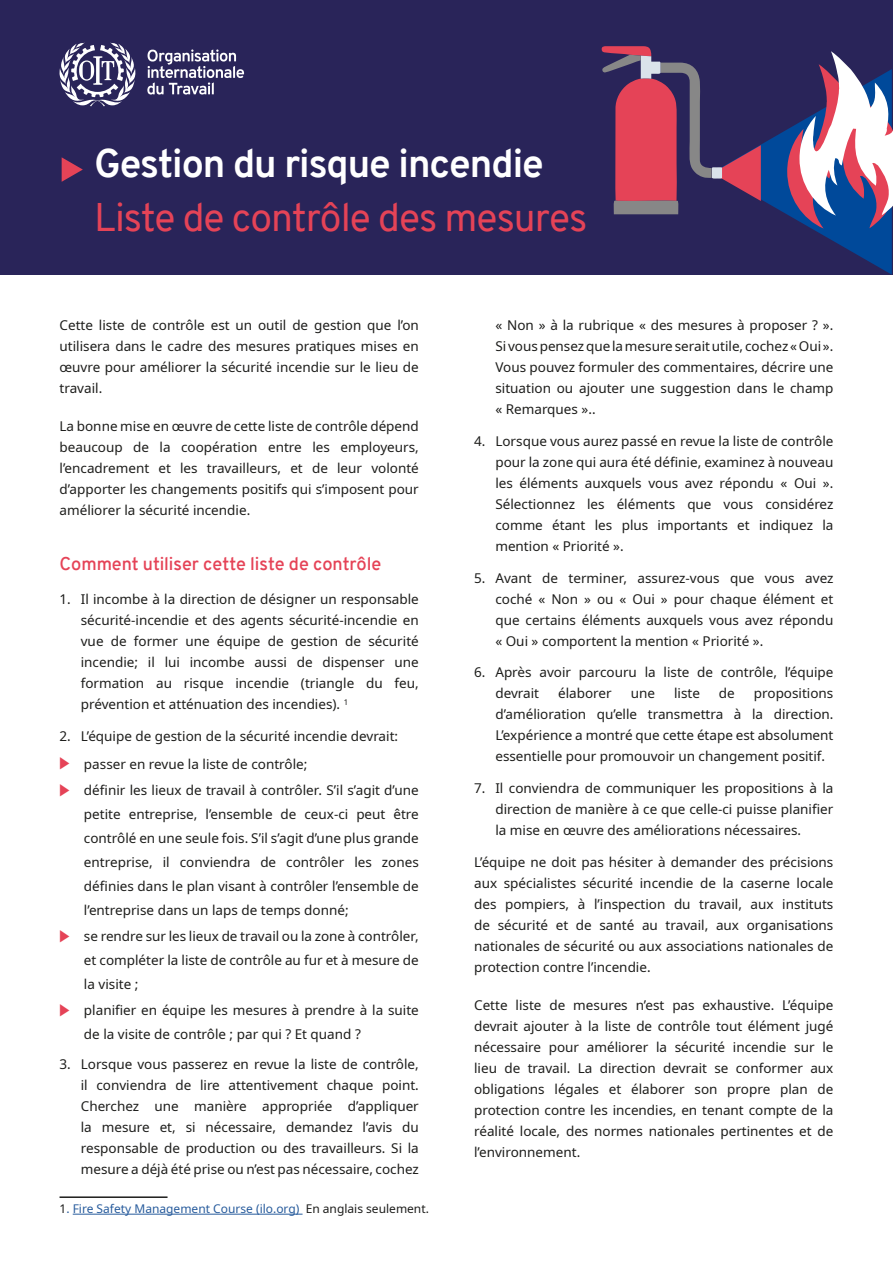
<style>
.page{position:relative;width:893px;height:1263px;background:#fff}
.page>*{position:absolute;margin:0;border:0;box-sizing:border-box;transform-origin:0 0}
.t1{font:39px "Overpass";letter-spacing:-.025em;color:#e54357}
.t2{font:700 39px "Overpass";letter-spacing:-.025em;color:#fff}
.t3{font:600 18px "Overpass";letter-spacing:-.005em;color:#e54357}
.t4{font:13.5px/21px "Noto Sans";color:#1d1d1b;text-align:justify}
.t5{font:12px "Noto Sans";color:#275b9c}
.s1{font-family:"Arrows 1";color:#e54357}
.s2{color:#1d1d1b}
</style>
<div class="page">
<hr style="left:60px;top:1196px;width:108px;height:2px;background:#1d1d1b">
<hr style="left:73px;top:1214px;width:230px;height:1px;background:#275b9c">
<div style="left:0;top:0;width:893px;height:274px;background:#292459"></div>
<svg style="left:62px;top:157px;width:21px;height:25px"></svg>
<svg style="left:602px;top:46px;width:291px;height:229px"></svg>
<svg style="left:147px;top:49px;width:97px;height:46px"></svg>
<svg style="left:59px;top:43px;width:77px;height:63px"></svg>
<h1 class="t2" style="left:94px;top:136px;width:451px">Gestion du risque incendie</h1>
<h1 class="t1" style="left:94px;top:190px;width:495px">Liste de contrôle des mesures</h1>
<p class="t4" style="left:60px;top:315px;width:361px">Cette liste de contrôle est un outil de gestion que l’on utilisera dans le cadre des mesures pratiques mises en œuvre pour améliorer la sécurité incendie sur le lieu de travail.</p>
<p class="t4" style="left:60px;top:416px;width:361px">La bonne mise en œuvre de cette liste de contrôle dépend beaucoup de la coopération entre les employeurs, l’encadrement et les travailleurs, et de leur volonté d’apporter les changements positifs qui s’imposent pour améliorer la sécurité incendie.</p>
<h2 class="t3" style="left:60px;top:551px;width:323px">Comment utiliser cette liste de contrôle</h2>
<p class="t4" style="left:81px;top:589px;width:340px;text-indent:-21px">1. Il incombe à la direction de désigner un responsable sécurité-incendie et des agents sécurité-incendie en vue de former une équipe de gestion de sécurité incendie; il lui incombe aussi de dispenser une formation au risque incendie (triangle du feu, prévention et atténuation des incendies). <sup>1</sup></p>
<p class="t4" style="left:60px;top:722px;width:340px;line-height:28.2px">2. L’équipe de gestion de la sécurité incendie devrait:<br><span class="s1">8</span> passer en revue la liste de contrôle;</p>
<p class="t4" style="left:84px;top:778px;width:336px;line-height:24px;text-indent:-24px"><span class="s1">8</span> définir les lieux de travail à contrôler. S’il s’agit d’une petite entreprise, l’ensemble de ceux-ci peut être contrôlé en une seule fois. S’il s’agit d’une plus grande entreprise, il conviendra de contrôler les zones définies dans le plan visant à contrôler l’ensemble de l’entreprise dans un laps de temps donné;</p>
<p class="t4" style="left:84px;top:924px;width:336px;line-height:24px;text-indent:-24px"><span class="s1">8</span> se rendre sur les lieux de travail ou la zone à contrôler, et compléter la liste de contrôle au fur et à mesure de la visite ;</p>
<p class="t4" style="left:84px;top:999px;width:336px;line-height:24px;text-indent:-24px"><span class="s1">8</span> planifier en équipe les mesures à prendre à la suite de la visite de contrôle ; par qui ? Et quand ?</p>
<p class="t4" style="left:81px;top:1054px;width:340px;text-indent:-21px">3. Lorsque vous passerez en revue la liste de contrôle, il conviendra de lire attentivement chaque point.<br>Cherchez une manière appropriée d’appliquer la mesure et, si nécessaire, demandez l’avis du responsable de production ou des travailleurs. Si la mesure a déjà été prise ou n’est pas nécessaire, cochez</p>
<p class="t5" style="left:60px;top:1200px;width:371px"><span class="s2">1</span>. Fire Safety Management Course (ilo.org) <span class="s2">En anglais seulement.</span></p>
<p class="t4" style="left:495px;top:315px;width:340px">« Non » à la rubrique « des mesures à proposer ? ».<br>Si vous pensez que la mesure serait utile, cochez «Oui ».<br>Vous pouvez formuler des commentaires, décrire une situation ou ajouter une suggestion dans le champ « Remarques »..</p>
<p class="t4" style="left:495px;top:431px;width:340px;text-indent:-21px">4. Lorsque vous aurez passé en revue la liste de contrôle pour la zone qui aura été définie, examinez à nouveau les éléments auxquels vous avez répondu « Oui ».<br>Sélectionnez les éléments que vous considérez comme étant les plus importants et indiquez la mention « Priorité ».</p>
<p class="t4" style="left:495px;top:567px;width:340px;text-indent:-21px">5. Avant de terminer, assurez-vous que vous avez coché « Non » ou « Oui » pour chaque élément et que certains éléments auxquels vous avez répondu « Oui » comportent la mention « Priorité ».</p>
<p class="t4" style="left:495px;top:662px;width:340px;text-indent:-21px">6. Après avoir parcouru la liste de contrôle, l’équipe devrait</p>
<p class="t4" style="left:558px;top:683px;width:55px">élaborer</p>
<p class="t4" style="left:631px;top:683px;width:26px">une</p>
<p class="t4" style="left:674px;top:683px;width:27px">liste</p>
<p class="t4" style="left:719px;top:683px;width:17px">de</p>
<p class="t4" style="left:495px;top:683px;width:340px;text-indent:258px">propositions d’amélioration qu’elle transmettra à la direction.<br>L’expérience a montré que cette étape est absolument essentielle pour promouvoir un changement positif.</p>
<p class="t4" style="left:495px;top:778px;width:340px;text-indent:-21px">7. Il conviendra de communiquer les propositions à la direction de manière à ce que celle-ci puisse planifier la mise en œuvre des améliorations nécessaires.</p>
<p class="t4" style="left:474px;top:851px;width:361px">L’équipe ne doit pas hésiter à demander des précisions aux spécialistes sécurité incendie de la caserne locale des pompiers, à l’inspection du travail, aux instituts de sécurité et de santé au travail, aux organisations nationales de sécurité ou aux associations nationales de protection contre l’incendie.</p>
<p class="t4" style="left:474px;top:994px;width:361px">Cette liste de mesures n’est pas exhaustive. L’équipe devrait ajouter à la liste de contrôle tout élément jugé nécessaire pour améliorer la sécurité incendie sur le lieu de travail. La direction devrait se conformer aux obligations légales et élaborer son propre plan de protection contre les incendies, en tenant compte de la réalité locale, des normes nationales pertinentes et de l’environnement.</p>
</div>
